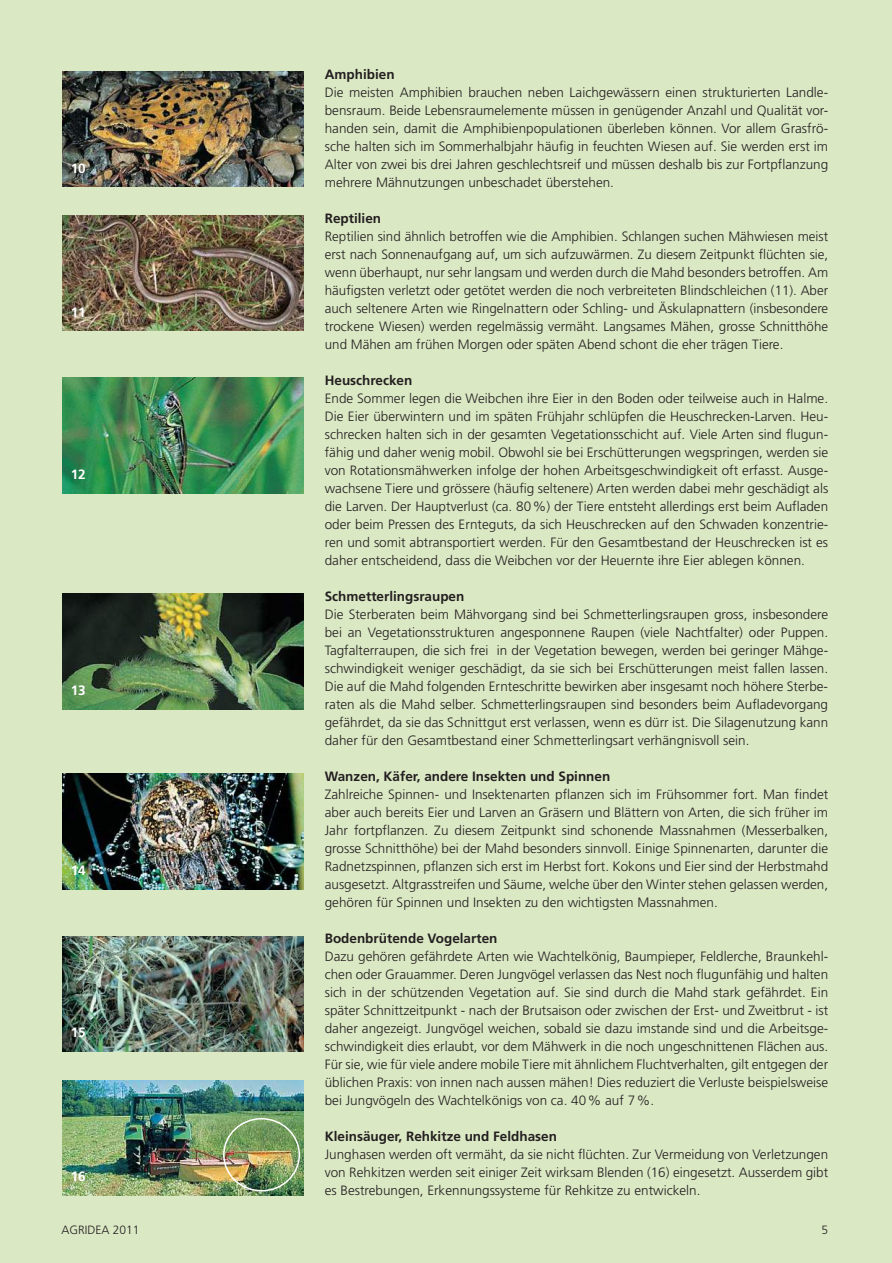
<style>
.page{position:relative;width:892px;height:1263px;background:#fff}
.page>*{position:absolute;margin:0;border:0;box-sizing:border-box;transform-origin:0 0}
.t1{font:300 13.5px/18px "Frutiger";color:#231f20;text-align:justify}
.t2{font:700 13.5px "Frutiger";color:#231f20}
.t3{font:700 13.5px "Frutiger";color:#fff}
.t4{font:300 12px "Frutiger";color:#231f20}
</style>
<div class="page">
<div style="left:0;top:0;width:892px;height:1262px;background:#dbe8c4"></div>
<img style="left:62px;top:72px;width:241px;height:115px">
<img style="left:62px;top:216px;width:241px;height:115px">
<img style="left:62px;top:378px;width:241px;height:115px">
<img style="left:62px;top:593px;width:241px;height:116px">
<img style="left:62px;top:773px;width:241px;height:116px">
<img style="left:62px;top:936px;width:241px;height:115px">
<img style="left:62px;top:1080px;width:241px;height:115px">
<div style="left:223px;top:1117px;width:77px;height:74px;border:2px solid #fff;border-radius:50%"></div>
<p class="t3" style="left:71px;top:163px;width:17px">10</p>
<p class="t3" style="left:71px;top:307px;width:17px">11</p>
<p class="t3" style="left:71px;top:469px;width:17px">12</p>
<p class="t3" style="left:71px;top:685px;width:17px">13</p>
<p class="t3" style="left:71px;top:865px;width:17px">14</p>
<p class="t3" style="left:71px;top:1027px;width:17px">15</p>
<p class="t3" style="left:71px;top:1171px;width:17px">16</p>
<p class="t2" style="left:325px;top:69px;width:71px">Amphibien</p>
<p class="t1" style="left:325px;top:84px;width:505px">Die meisten Amphibien brauchen neben Laichgewässern einen strukturierten Landle&shy;bensraum. Beide Lebensraumelemente müssen in genügender Anzahl und Qualität vor&shy;handen sein, damit die Amphibienpopulationen überleben können. Vor allem Grasfrö&shy;sche halten sich im Sommerhalbjahr häufig in feuchten Wiesen auf. Sie werden erst im Alter von zwei bis drei Jahren geschlechtsreif und müssen deshalb bis zur Fortpflanzung mehrere Mähnutzungen unbeschadet überstehen.</p>
<p class="t2" style="left:325px;top:213px;width:58px">Reptilien</p>
<p class="t1" style="left:325px;top:228px;width:505px">Reptilien sind ähnlich betroffen wie die Amphibien. Schlangen suchen Mähwiesen meist erst nach Sonnenaufgang auf, um sich aufzuwärmen. Zu diesem Zeitpunkt flüchten sie, wenn überhaupt, nur sehr langsam und werden durch die Mahd besonders betroffen. Am häufigsten verletzt oder getötet werden die noch verbreiteten Blindschleichen (11). Aber auch seltenere Arten wie Ringelnattern oder Schling- und Äskulapnattern (insbesondere trockene Wiesen) werden regelmässig vermäht. Langsames Mähen, grosse Schnitthöhe und Mähen am frühen Morgen oder späten Abend schont die eher trägen Tiere.</p>
<p class="t2" style="left:325px;top:375px;width:89px">Heuschrecken</p>
<p class="t1" style="left:325px;top:390px;width:505px">Ende Sommer legen die Weibchen ihre Eier in den Boden oder teilweise auch in Halme.<br>Die Eier überwintern und im späten Frühjahr schlüpfen die Heuschrecken-Larven. Heu&shy;schrecken halten sich in der gesamten Vegetationsschicht auf. Viele Arten sind flugun&shy;fähig und daher wenig mobil. Obwohl sie bei Erschütterungen wegspringen, werden sie von Rotationsmähwerken infolge der hohen Arbeitsgeschwindigkeit oft erfasst. Ausge&shy;wachsene Tiere und grössere (häufig seltenere) Arten werden dabei mehr geschädigt als die Larven. Der Hauptverlust (ca. 80 %) der Tiere entsteht allerdings erst beim Aufladen oder beim Pressen des Ernteguts, da sich Heuschrecken auf den Schwaden konzentrie&shy;ren und somit abtransportiert werden. Für den Gesamtbestand der Heuschrecken ist es daher entscheidend, dass die Weibchen vor der Heuernte ihre Eier ablegen können.</p>
<p class="t2" style="left:325px;top:591px;width:141px">Schmetterlingsraupen</p>
<p class="t1" style="left:325px;top:606px;width:505px">Die Sterberaten beim Mähvorgang sind bei Schmetterlingsraupen gross, insbesondere bei an Vegetationsstrukturen angesponnene Raupen (viele Nachtfalter) oder Puppen.<br>Tagfalterraupen, die sich frei in der Vegetation bewegen, werden bei geringer Mähge&shy;schwindigkeit weniger geschädigt, da sie sich bei Erschütterungen meist fallen lassen.<br>Die auf die Mahd folgenden Ernteschritte bewirken aber insgesamt noch höhere Sterbe&shy;raten als die Mahd selber. Schmetterlingsraupen sind besonders beim Aufladevorgang gefährdet, da sie das Schnittgut erst verlassen, wenn es dürr ist. Die Silagenutzung kann daher für den Gesamtbestand einer Schmetterlingsart verhängnisvoll sein.</p>
<p class="t2" style="left:325px;top:771px;width:287px">Wanzen, Käfer, andere Insekten und Spinnen</p>
<p class="t1" style="left:325px;top:786px;width:505px">Zahlreiche Spinnen- und Insektenarten pflanzen sich im Frühsommer fort. Man findet aber auch bereits Eier und Larven an Gräsern und Blättern von Arten, die sich früher im Jahr fortpflanzen. Zu diesem Zeitpunkt sind schonende Massnahmen (Messerbalken, grosse Schnitthöhe) bei der Mahd besonders sinnvoll. Einige Spinnenarten, darunter die Radnetzspinnen, pflanzen sich erst im Herbst fort. Kokons und Eier sind der Herbstmahd ausgesetzt. Altgrasstreifen und Säume, welche über den Winter stehen gelassen werden, gehören für Spinnen und Insekten zu den wichtigsten Massnahmen.</p>
<p class="t2" style="left:325px;top:933px;width:174px">Bodenbrütende Vogelarten</p>
<p class="t1" style="left:325px;top:948px;width:505px">Dazu gehören gefährdete Arten wie Wachtelkönig, Baumpieper, Feldlerche, Braunkehl&shy;chen oder Grauammer. Deren Jungvögel verlassen das Nest noch flugunfähig und halten sich in der schützenden Vegetation auf. Sie sind durch die Mahd stark gefährdet. Ein später Schnittzeitpunkt - nach der Brutsaison oder zwischen der Erst- und Zweitbrut - ist daher angezeigt. Jungvögel weichen, sobald sie dazu imstande sind und die Arbeitsge&shy;schwindigkeit dies erlaubt, vor dem Mähwerk in die noch ungeschnittenen Flächen aus.<br>Für sie, wie für viele andere mobile Tiere mit ähnlichem Fluchtverhalten, gilt entgegen der üblichen Praxis: von innen nach aussen mähen! Dies reduziert die Verluste beispielsweise bei Jungvögeln des Wachtelkönigs von ca. 40 % auf 7 %.</p>
<p class="t2" style="left:325px;top:1130px;width:234px">Kleinsäuger, Rehkitze und Feldhasen</p>
<p class="t1" style="left:325px;top:1146px;width:505px">Junghasen werden oft vermäht, da sie nicht flüchten. Zur Vermeidung von Verletzungen von Rehkitzen werden seit einiger Zeit wirksam Blenden (16) eingesetzt. Ausserdem gibt es Bestrebungen, Erkennungssysteme für Rehkitze zu entwickeln.</p>
<p class="t4" style="left:61px;top:1224px;width:80px">AGRIDEA 2011</p>
<p class="t4" style="left:821px;top:1224px;width:8px">5</p>
</div>
